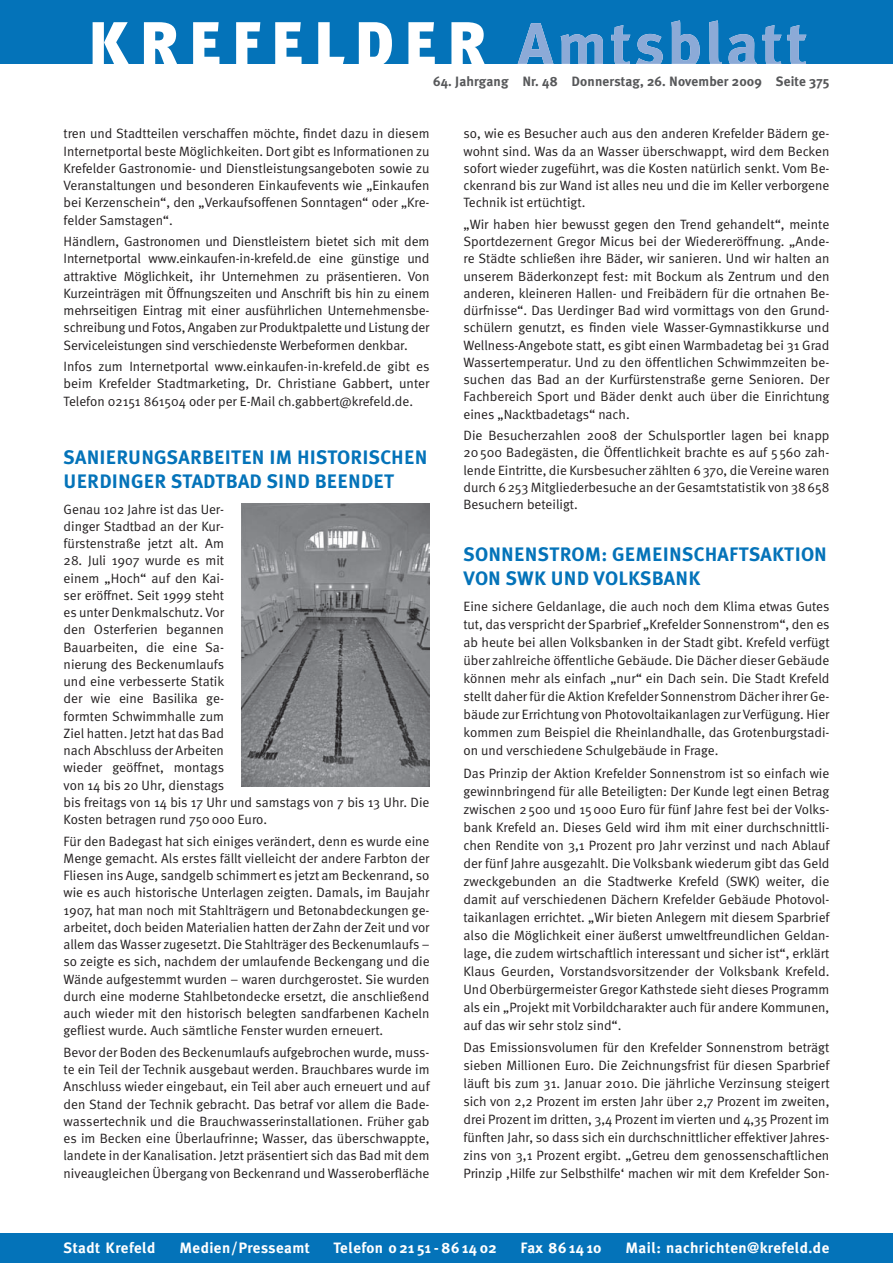
<style>
.page{position:relative;width:893px;height:1263px;background:#fff}
.page>*{position:absolute;margin:0;border:0;box-sizing:border-box;transform-origin:0 0}
.t1{font:700 19.5px/24px "Meta Plus";letter-spacing:.01em;color:#0473b9}
.t2{font:700 15px "Meta Plus";letter-spacing:.025em;color:#fff}
.t3{font:700 15px "Meta Plus";letter-spacing:.1em;color:#fff}
.t4{font:13.5px/17.2px "Meta Normal";color:#231f20;text-align:justify}
.t5{font:700 13.5px "Meta Plus";letter-spacing:.01em;color:#57585a}
</style>
<div class="page">
<div style="left:0;top:0;width:892px;height:64px;background:#0473b9"></div>
<svg style="left:93px;top:22px;width:392px;height:42px"></svg>
<svg style="left:517px;top:20px;width:289px;height:44px"></svg>
<div style="left:0;top:1233px;width:892px;height:30px;background:#0473b9"></div>
<img style="left:241px;top:504px;width:188px;height:283px">
<p class="t5" style="left:433px;top:76px;width:398px">64. Jahrgang Nr. 48 Donnerstag, 26. November 2009 Seite 375</p>
<p class="t4" style="left:64px;top:126px;width:367px">tren und Stadtteilen verschaffen möchte, findet dazu in diesem Internetportal beste Möglichkeiten. Dort gibt es Informationen zu Krefelder Gastronomie- und Dienstleistungsangeboten sowie zu Veranstaltungen und besonderen Einkaufevents wie „Einkaufen bei Kerzenschein“, den „Verkaufsoffenen Sonntagen“ oder „Kre&shy;felder Samstagen“.</p>
<p class="t4" style="left:64px;top:234px;width:367px">Händlern, Gastronomen und Dienstleistern bietet sich mit dem Internetportal www.einkaufen-in-krefeld.de eine günstige und attraktive Möglichkeit, ihr Unternehmen zu präsentieren. Von Kurzeinträgen mit Öffnungszeiten und Anschrift bis hin zu einem mehrseitigen Eintrag mit einer ausführlichen Unternehmensbe&shy;schreibung und Fotos, Angaben zur Produktpalette und Listung der Serviceleistungen sind verschiedenste Werbeformen denkbar.</p>
<p class="t4" style="left:64px;top:359px;width:367px">Infos zum Internetportal www.einkaufen-in-krefeld.de gibt es beim Krefelder Stadtmarketing, Dr. Christiane Gabbert, unter Telefon 02151 861504 oder per E-Mail ch.gabbert@krefeld.de.</p>
<h1 class="t1" style="left:64px;top:446px;width:365px">SANIERUNGSARBEITEN IM HISTORISCHEN<br>UERDINGER STADTBAD SIND BEENDET</h1>
<p class="t4" style="left:64px;top:501px;width:162px">Genau 102 Jahre ist das Uer&shy;dinger Stadtbad an der Kur&shy;fürstenstraße jetzt alt. Am</p>
<p class="t4" style="left:64px;top:553px;width:367px;text-align:left">28. Juli 1907 wurde es mit<br>einem „Hoch“ auf den Kai-<br>ser eröffnet. Seit 1999 steht<br>es unter Denkmalschutz. Vor<br>den Osterferien begannen<br>Bauarbeiten, die eine Sa-<br>nierung des Beckenumlaufs<br>und eine verbesserte Statik<br>der wie eine Basilika ge-<br>formten Schwimmhalle zum<br>Ziel hatten. Jetzt hat das Bad<br>nach Abschluss der Arbeiten<br>wieder geöffnet, montags<br>von 14 bis 20 Uhr, dienstags<br>bis freitags von 14 bis 17 Uhr und samstags von 7 bis 13 Uhr. Die<br>Kosten betragen rund 750 000 Euro.</p>
<p class="t4" style="left:64px;top:833px;width:367px">Für den Badegast hat sich einiges verändert, denn es wurde eine Menge gemacht. Als erstes fällt vielleicht der andere Farbton der Fliesen ins Auge, sandgelb schimmert es jetzt am Beckenrand, so wie es auch historische Unterlagen zeigten. Damals, im Baujahr 1907, hat man noch mit Stahlträgern und Betonabdeckungen ge&shy;arbeitet, doch beiden Materialien hatten der Zahn der Zeit und vor allem das Wasser zugesetzt. Die Stahlträger des Beckenumlaufs – so zeigte es sich, nachdem der umlaufende Beckengang und die Wände aufgestemmt wurden – waren durchgerostet. Sie wurden durch eine moderne Stahlbetondecke ersetzt, die anschließend auch wieder mit den historisch belegten sandfarbenen Kacheln gefliest wurde. Auch sämtliche Fenster wurden erneuert.</p>
<p class="t4" style="left:64px;top:1045px;width:367px">Bevor der Boden des Beckenumlaufs aufgebrochen wurde, muss&shy;te ein Teil der Technik ausgebaut werden. Brauchbares wurde im Anschluss wieder eingebaut, ein Teil aber auch erneuert und auf den Stand der Technik gebracht. Das betraf vor allem die Bade&shy;wassertechnik und die Brauchwasserinstallationen. Früher gab es im Becken eine Überlaufrinne; Wasser, das überschwappte, landete in der Kanalisation. Jetzt präsentiert sich das Bad mit dem niveaugleichen Übergang von Beckenrand und Wasseroberfläche</p>
<p class="t4" style="left:463px;top:126px;width:367px">so, wie es Besucher auch aus den anderen Krefelder Bädern ge&shy;wohnt sind. Was da an Wasser überschwappt, wird dem Becken sofort wieder zugeführt, was die Kosten natürlich senkt. Vom Be&shy;ckenrand bis zur Wand ist alles neu und die im Keller verborgene Technik ist ertüchtigt.</p>
<p class="t4" style="left:463px;top:217px;width:367px">„Wir haben hier bewusst gegen den Trend gehandelt“, meinte Sportdezernent Gregor Micus bei der Wiedereröffnung. „Ande&shy;re Städte schließen ihre Bäder, wir sanieren. Und wir halten an unserem Bäderkonzept fest: mit Bockum als Zentrum und den anderen, kleineren Hallen- und Freibädern für die ortnahen Be&shy;dürfnisse“. Das Uerdinger Bad wird vormittags von den Grund&shy;schülern genutzt, es finden viele Wasser-Gymnastikkurse und Wellness-Angebote statt, es gibt einen Warmbadetag bei 31 Grad Wassertemperatur. Und zu den öffentlichen Schwimmzeiten be&shy;suchen das Bad an der Kurfürstenstraße gerne Senioren. Der Fachbereich Sport und Bäder denkt auch über die Einrichtung eines „Nacktbadetags“ nach.</p>
<p class="t4" style="left:463px;top:428px;width:367px">Die Besucherzahlen 2008 der Schulsportler lagen bei knapp 20 500 Badegästen, die Öffentlichkeit brachte es auf 5 560 zah&shy;lende Eintritte, die Kursbesucher zählten 6 370, die Vereine waren durch 6 253 Mitgliederbesuche an der Gesamtstatistik von 38 658<br>Besuchern beteiligt.</p>
<h1 class="t1" style="left:463px;top:543px;width:365px">SONNENSTROM: GEMEINSCHAFTSAKTION<br>VON SWK UND VOLKSBANK</h1>
<p class="t4" style="left:463px;top:599px;width:367px;line-height:18px">Eine sichere Geldanlage, die auch noch dem Klima etwas Gutes tut, das verspricht der Sparbrief „Krefelder Sonnenstrom“, den es ab heute bei allen Volksbanken in der Stadt gibt. Krefeld verfügt über zahlreiche öffentliche Gebäude. Die Dächer dieser Gebäude können mehr als einfach „nur“ ein Dach sein. Die Stadt Krefeld stellt daher für die Aktion Krefelder Sonnenstrom Dächer ihrer Ge&shy;bäude zur Errichtung von Photovoltaikanlagen zur Verfügung. Hier kommen zum Beispiel die Rheinlandhalle, das Grotenburgstadi&shy;on und verschiedene Schulgebäude in Frage.</p>
<p class="t4" style="left:463px;top:765px;width:367px;line-height:18px">Das Prinzip der Aktion Krefelder Sonnenstrom ist so einfach wie gewinnbringend für alle Beteiligten: Der Kunde legt einen Betrag zwischen 2 500 und 15 000 Euro für fünf Jahre fest bei der Volks&shy;bank Krefeld an. Dieses Geld wird ihm mit einer durchschnittli&shy;chen Rendite von 3,1 Prozent pro Jahr verzinst und nach Ablauf der fünf Jahre ausgezahlt. Die Volksbank wiederum gibt das Geld zweckgebunden an die Stadtwerke Krefeld (SWK) weiter, die damit auf verschiedenen Dächern Krefelder Gebäude Photovol&shy;taikanlagen errichtet. „Wir bieten Anlegern mit diesem Sparbrief also die Möglichkeit einer äußerst umweltfreundlichen Geldan&shy;lage, die zudem wirtschaftlich interessant und sicher ist“, erklärt Klaus Geurden, Vorstandsvorsitzender der Volksbank Krefeld.<br>Und Oberbürgermeister Gregor Kathstede sieht dieses Programm als ein „Projekt mit Vorbildcharakter auch für andere Kommunen, auf das wir sehr stolz sind“.</p>
<p class="t4" style="left:463px;top:1039px;width:367px;line-height:18px">Das Emissionsvolumen für den Krefelder Sonnenstrom beträgt sieben Millionen Euro. Die Zeichnungsfrist für diesen Sparbrief läuft bis zum 31. Januar 2010. Die jährliche Verzinsung steigert sich von 2,2 Prozent im ersten Jahr über 2,7 Prozent im zweiten, drei Prozent im dritten, 3,4 Prozent im vierten und 4,35 Prozent im fünften Jahr, so dass sich ein durchschnittlicher effektiver Jahres&shy;zins von 3,1 Prozent ergibt. „Getreu dem genossenschaftlichen Prinzip ,Hilfe zur Selbsthilfe‘ machen wir mit dem Krefelder Son-</p>
<p class="t2" style="left:64px;top:1242px;width:93px">Stadt Krefeld</p>
<p class="t2" style="left:179px;top:1242px;width:132px">Medien/Presseamt</p>
<p class="t2" style="left:333px;top:1242px;width:165px">Telefon 0 21 51 - 86 14 02</p>
<p class="t2" style="left:520px;top:1242px;width:82px">Fax 86 14 10</p>
<p class="t2" style="left:625px;top:1242px;width:205px">Mail: nachrichten@krefeld.de</p>
<p class="t3" style="left:386px;top:1242px;width:122px">www.krefeld.de</p>
</div>
